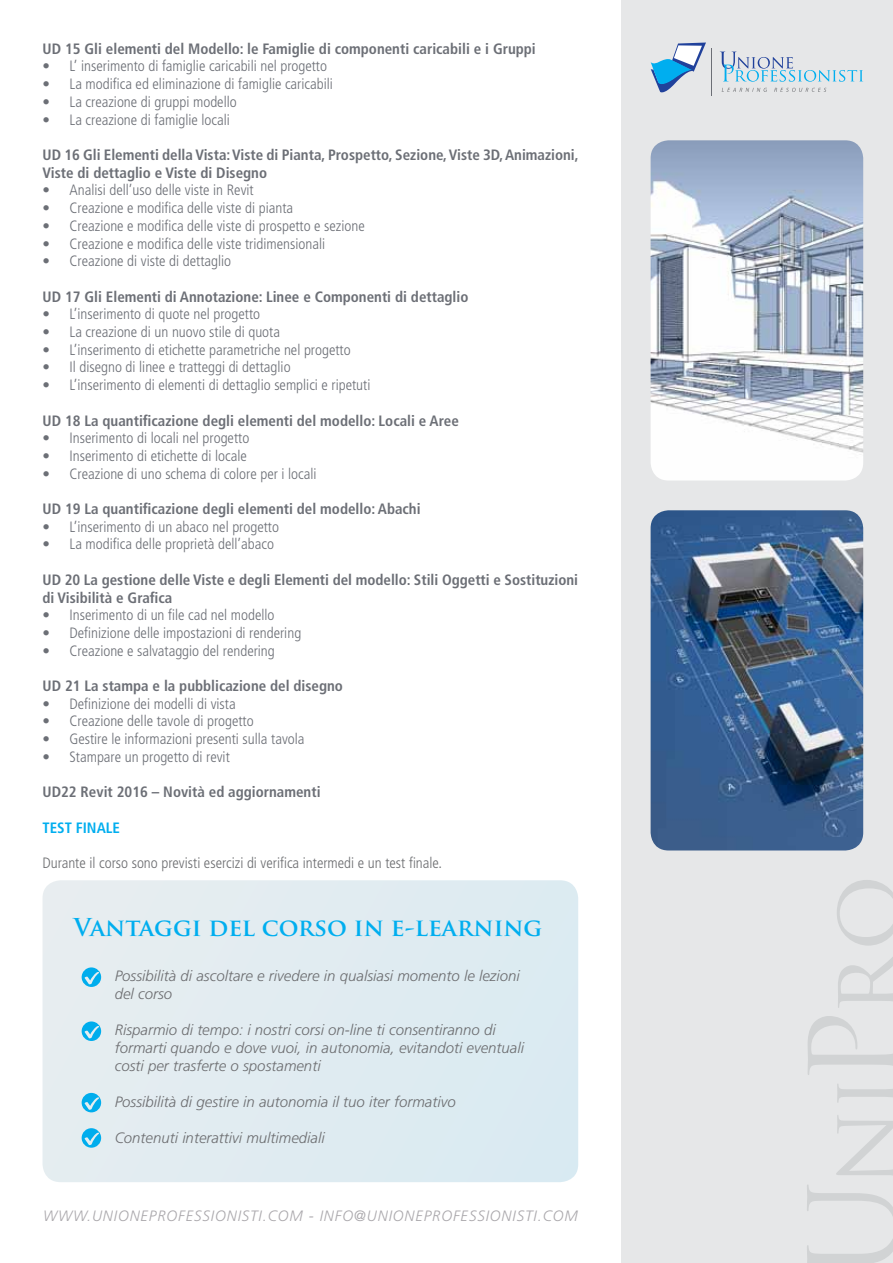
<style>
.page{position:relative;width:893px;height:1263px;background:#fff}
.page>*{position:absolute;margin:0;border:0;box-sizing:border-box;transform-origin:0 0}
.t1{font:700 24px "Trajan Pro";color:#00aeef}
.t2{font:300 condensed 15px "Frutiger";color:#6c6f76}
.t3{font:700 condensed 15px/17.7px "Frutiger";color:#6c6f76}
.t4{font:italic 300 15px/18px "Frutiger";color:#6d6e71}
.t5{font:300 condensed 15px "Frutiger";color:#6d6e71}
.t6{font:italic 300 15px "Frutiger";letter-spacing:.06em;color:#aaa8ac}
.t7{font:700 condensed 15px "Frutiger";color:#00aeef}
</style>
<div class="page">
<div style="left:621px;top:0;width:272px;height:1263px;background:#e6e7e8"></div>
<svg style="left:807px;top:1115px;width:86px;height:148px"></svg>
<svg style="left:837px;top:1084px;width:56px;height:19px"></svg>
<svg style="left:808px;top:1016px;width:85px;height:59px"></svg>
<svg style="left:837px;top:880px;width:56px;height:128px"></svg>
<svg style="left:651px;top:43px;width:55px;height:49px"></svg>
<hr style="left:712px;top:48px;width:1px;height:47px;background:#6c6f76">
<svg style="left:721px;top:52px;width:142px;height:30px"></svg>
<svg style="left:722px;top:88px;width:45px;height:4px"></svg>
<svg style="left:774px;top:88px;width:52px;height:4px"></svg>
<div style="left:43px;top:880px;width:535px;height:302px;background:#e1ebf1;border-radius:18px"></div>
<svg style="left:82px;top:967px;width:19px;height:20px"></svg>
<svg style="left:82px;top:1021px;width:19px;height:20px"></svg>
<svg style="left:82px;top:1093px;width:19px;height:19px"></svg>
<svg style="left:82px;top:1128px;width:19px;height:20px"></svg>
<img style="left:651px;top:140px;width:212px;height:340px">
<img style="left:651px;top:510px;width:212px;height:340px">
<p class="t3" style="left:43px;top:40px;width:495px">UD 15 Gli elementi del Modello: le Famiglie di componenti caricabili e i Gruppi</p>
<p class="t2" style="left:43px;top:58px;width:286px">• L’ inserimento di famiglie caricabili nel progetto</p>
<p class="t2" style="left:43px;top:75px;width:292px">• La modifica ed eliminazione di famiglie caricabili</p>
<p class="t2" style="left:43px;top:93px;width:196px">• La creazione di gruppi modello</p>
<p class="t2" style="left:43px;top:111px;width:189px">• La creazione di famiglie locali</p>
<p class="t3" style="left:43px;top:146px;width:538px">UD 16 Gli Elementi della Vista: Viste di Pianta, Prospetto, Sezione, Viste 3D, Animazioni,<br>Viste di dettaglio e Viste di Disegno</p>
<p class="t2" style="left:43px;top:182px;width:213px">• Analisi dell’uso delle viste in Revit</p>
<p class="t2" style="left:43px;top:199px;width:252px">• Creazione e modifica delle viste di pianta</p>
<p class="t2" style="left:43px;top:217px;width:324px">• Creazione e modifica delle viste di prospetto e sezione</p>
<p class="t2" style="left:43px;top:235px;width:284px">• Creazione e modifica delle viste tridimensionali</p>
<p class="t2" style="left:43px;top:252px;width:190px">• Creazione di viste di dettaglio</p>
<p class="t3" style="left:43px;top:288px;width:427px">UD 17 Gli Elementi di Annotazione: Linee e Componenti di dettaglio</p>
<p class="t2" style="left:43px;top:306px;width:219px">• L’inserimento di quote nel progetto</p>
<p class="t2" style="left:43px;top:323px;width:239px">• La creazione di un nuovo stile di quota</p>
<p class="t2" style="left:43px;top:341px;width:310px">• L’inserimento di etichette parametriche nel progetto</p>
<p class="t2" style="left:43px;top:359px;width:250px">• Il disegno di linee e tratteggi di dettaglio</p>
<p class="t2" style="left:43px;top:376px;width:329px">• L’inserimento di elementi di dettaglio semplici e ripetuti</p>
<p class="t3" style="left:43px;top:411px;width:418px">UD 18 La quantificazione degli elementi del modello: Locali e Aree</p>
<p class="t2" style="left:43px;top:429px;width:208px">• Inserimento di locali nel progetto</p>
<p class="t2" style="left:43px;top:447px;width:206px">• Inserimento di etichette di locale</p>
<p class="t2" style="left:43px;top:465px;width:275px">• Creazione di uno schema di colore per i locali</p>
<p class="t3" style="left:43px;top:500px;width:380px">UD 19 La quantificazione degli elementi del modello: Abachi</p>
<p class="t2" style="left:43px;top:518px;width:238px">• L’inserimento di un abaco nel progetto</p>
<p class="t2" style="left:43px;top:536px;width:233px">• La modifica delle proprietà dell’abaco</p>
<p class="t3" style="left:43px;top:571px;width:537px">UD 20 La gestione delle Viste e degli Elementi del modello: Stili Oggetti e Sostituzioni di Visibilità e Grafica</p>
<p class="t2" style="left:43px;top:606px;width:234px">• Inserimento di un file cad nel modello</p>
<p class="t2" style="left:43px;top:624px;width:260px">• Definizione delle impostazioni di rendering</p>
<p class="t2" style="left:43px;top:642px;width:234px">• Creazione e salvataggio del rendering</p>
<p class="t3" style="left:43px;top:677px;width:302px">UD 21 La stampa e la pubblicazione del disegno</p>
<p class="t2" style="left:43px;top:695px;width:195px">• Definizione dei modelli di vista</p>
<p class="t2" style="left:43px;top:713px;width:213px">• Creazione delle tavole di progetto</p>
<p class="t2" style="left:43px;top:730px;width:264px">• Gestire le informazioni presenti sulla tavola</p>
<p class="t2" style="left:43px;top:748px;width:189px">• Stampare un progetto di revit</p>
<p class="t3" style="left:43px;top:783px;width:280px">UD22 Revit 2016 – Novità ed aggiornamenti</p>
<p class="t7" style="left:43px;top:818px;width:9px">TEST</p>
<p class="t7" style="left:76px;top:818px;width:44px">FI NALE</p>
<p class="t5" style="left:43px;top:854px;width:401px">Durante il corso sono previsti esercizi di verifica intermedi e un test finale.</p>
<h1 class="t1" style="left:74px;top:912px;width:470px">Vantaggi del corso in e-learning</h1>
<p class="t4" style="left:115px;top:967px;width:407px">Possibilità di ascoltare e rivedere in qualsiasi momento le lezioni del corso</p>
<p class="t4" style="left:115px;top:1021px;width:411px">Risparmio di tempo: i nostri corsi on-line ti consentiranno di formarti quando e dove vuoi, in autonomia, evitandoti eventuali costi per trasferte o spostamenti</p>
<p class="t4" style="left:115px;top:1093px;width:342px">Possibilità di gestire in autonomia il tuo iter formativo</p>
<p class="t4" style="left:115px;top:1129px;width:211px">Contenuti interattivi multimediali</p>
<p class="t6" style="left:43px;top:1207px;width:536px">www.unioneprofessionisti.com - info@unioneprofessionisti.com</p>
</div>
